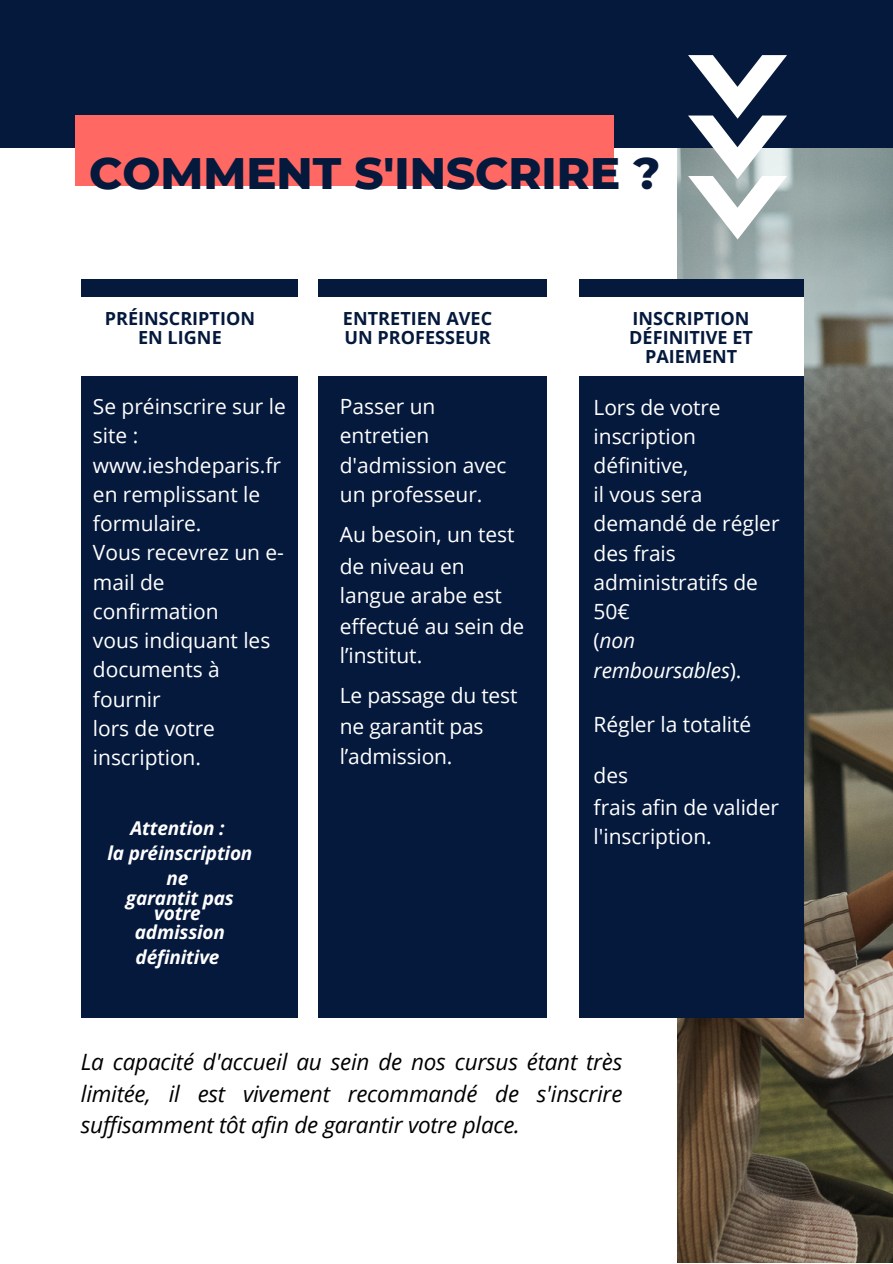
<style>
.page{position:relative;width:893px;height:1264px;background:#fff}
.page>*{position:absolute;margin:0;border:0;box-sizing:border-box;transform-origin:0 0}
.t1{font:800 45px "Montserrat";color:#05193d}
.t2{font:italic 22.5px/31.5px "Open Sans";letter-spacing:-.01em;color:#000;text-align:justify}
.t3{font:21px/29.2px "Open Sans";color:#fff}
.t4{font:italic 21px "Open Sans";letter-spacing:-.01em;color:#fff}
.t5{font:italic 700 19.05px/24.8px "Open Sans";letter-spacing:-.01em;color:#fff;text-align:center}
.t6{font:700 18px/19px "Open Sans";color:#05193d;text-align:center}
.s1{font-style:normal}
</style>
<div class="page">
<div style="left:81px;top:279px;width:216px;height:739px;background:#05193d"></div>
<img style="left:677px;top:148px;width:215px;height:1114px">
<div style="left:318px;top:279px;width:229px;height:739px;background:#05193d"></div>
<div style="left:578px;top:279px;width:225px;height:739px;background:#05193d"></div>
<div style="left:0;top:0;width:892px;height:148px;background:#05193d"></div>
<div style="left:75px;top:115px;width:538px;height:70px;background:#ff6863"></div>
<svg style="left:688px;top:55px;width:99px;height:184px"></svg>
<div style="left:49px;top:297px;width:248px;height:78px;background:#fff"></div>
<div style="left:291px;top:297px;width:256px;height:78px;background:#fff"></div>
<div style="left:547px;top:297px;width:256px;height:78px;background:#fff"></div>
<p class="t1" style="left:89px;top:146px;width:572px">COMMENT S'INSCRIRE ?</p>
<p class="t6" style="left:105px;top:308px;width:152px">PRÉINSCRIPTION<br>EN LIGNE</p>
<p class="t6" style="left:343px;top:308px;width:151px;text-align:left">ENTRETIEN AVEC<br>UN PROFESSEUR</p>
<p class="t6" style="left:629px;top:308px;width:125px">INSCRIPTION<br>DÉFINITIVE ET<br>PAIEMENT</p>
<p class="t3" style="left:93px;top:391px;width:194px">Se préinscrire sur le site : www.ieshdeparis.fr</p>
<p class="t3" style="left:93px;top:479px;width:169px">en remplissant le formulaire.</p>
<p class="t3" style="left:93px;top:537px;width:192px">Vous recevrez un e&shy;mail de confirmation</p>
<p class="t3" style="left:93px;top:625px;width:179px">vous indiquant les</p>
<p class="t3" style="left:93px;top:654px;width:128px">documents à fournir</p>
<p class="t3" style="left:93px;top:713px;width:123px">lors de votre</p>
<p class="t3" style="left:93px;top:742px;width:110px">inscription.</p>
<p class="t5" style="left:130px;top:815px;width:96px">Attention :</p>
<p class="t5" style="left:107px;top:840px;width:147px">la préinscription ne</p>
<p class="t5" style="left:126px;top:890px;width:110px;line-height:14.5px">garantit pas votre</p>
<p class="t5" style="left:135px;top:919px;width:92px;text-align:left">admission définitive</p>
<p class="t3" style="left:340px;top:391px;width:168px">Passer un entretien d'admission avec un professeur.</p>
<p class="t3" style="left:340px;top:519px;width:176px">Au besoin, un test</p>
<p class="t3" style="left:340px;top:551px;width:126px">de niveau en</p>
<p class="t3" style="left:340px;top:580px;width:163px">langue arabe est</p>
<p class="t3" style="left:340px;top:610px;width:186px">effectué au sein de</p>
<p class="t3" style="left:340px;top:640px;width:84px">l’institut.</p>
<p class="t3" style="left:340px;top:680px;width:179px;line-height:30.3px">Le passage du test ne garantit pas l’admission.</p>
<p class="t3" style="left:593px;top:392px;width:129px">Lors de votre</p>
<p class="t3" style="left:593px;top:421px;width:104px">inscription définitive,</p>
<p class="t3" style="left:593px;top:479px;width:110px">il vous sera</p>
<p class="t3" style="left:593px;top:508px;width:187px">demandé de régler</p>
<p class="t3" style="left:593px;top:538px;width:84px">des frais</p>
<p class="t3" style="left:593px;top:567px;width:166px">administratifs de<br>50€</p>
<p class="t4" style="left:593px;top:626px;width:43px"><span class="s1">(</span>non</p>
<p class="t4" style="left:593px;top:655px;width:149px">remboursables<span class="s1">).</span></p>
<p class="t3" style="left:593px;top:709px;width:159px">Régler la totalité</p>
<p class="t3" style="left:593px;top:760px;width:36px">des</p>
<p class="t3" style="left:593px;top:792px;width:187px">frais afin de valider</p>
<p class="t3" style="left:593px;top:821px;width:120px">l'inscription.</p>
<p class="t2" style="left:81px;top:1045px;width:543px">La capacité d'accueil au sein de nos cursus étant très limitée, il est vivement recommandé de s'inscrire suffisamment tôt afin de garantir votre place.</p>
</div>
